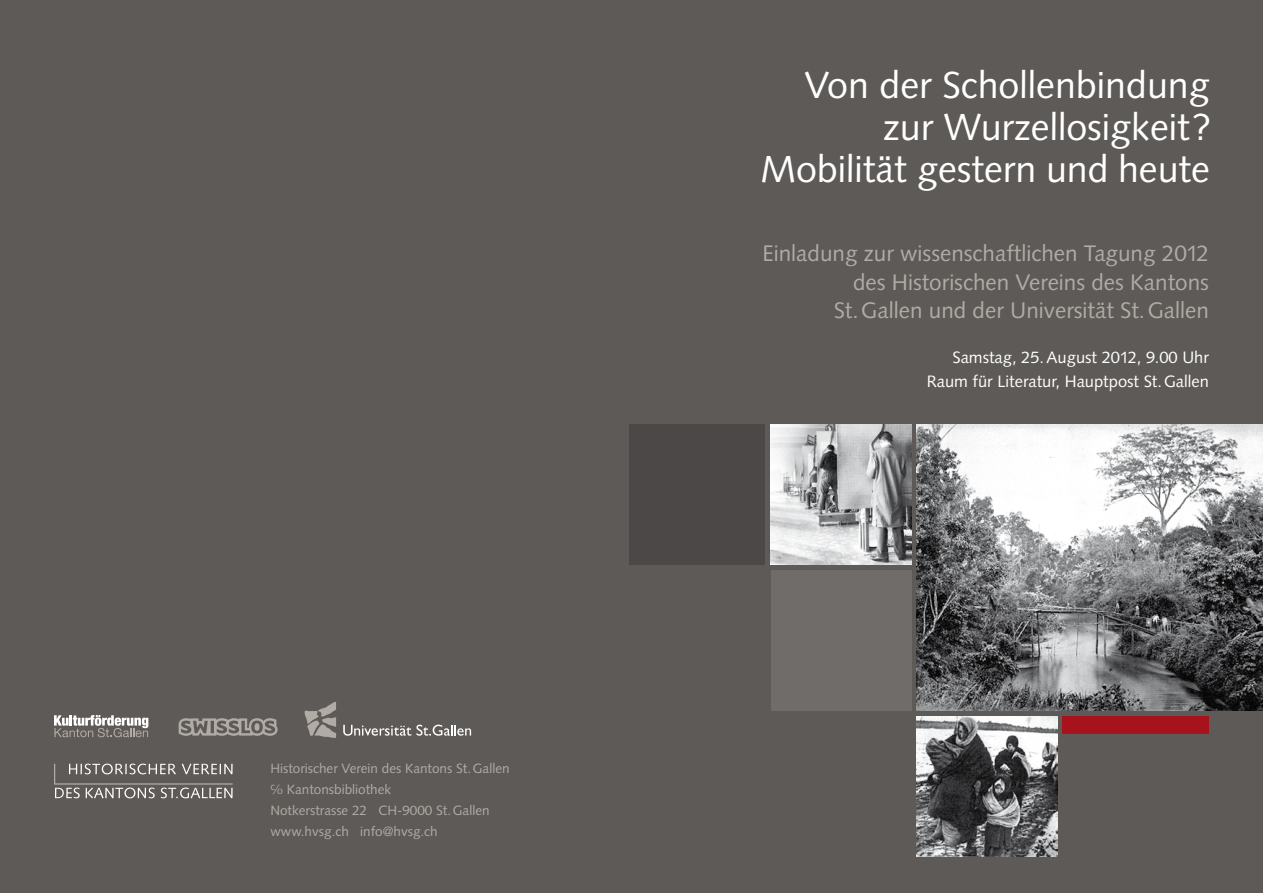
<style>
.page{position:relative;width:1263px;height:893px;background:#5d5a57}
.page>*{position:absolute;margin:0;border:0;box-sizing:border-box;transform-origin:0 0}
.t1{font:37.65px/42px "Syntax LT Std";color:#fff;text-align:right}
.t2{font:22.5px/28.5px "Syntax LT Std";color:#b1aba5;text-align:right}
.t3{font:16.5px/24px "Syntax LT Std";color:#fff;text-align:right}
.t4{font:13.5px/21px "Syntax LT Std";color:#b1aba5}
.s1{font-size:10.5px}
</style>
<div class="page">
<img style="left:771px;top:425px;width:140px;height:140px">
<div style="left:629px;top:425px;width:136px;height:140px;background:#4b4847"></div>
<div style="left:1062px;top:716px;width:147px;height:17px;background:#a7131d"></div>
<img style="left:917px;top:425px;width:346px;height:286px">
<img style="left:917px;top:716px;width:140px;height:140px">
<div style="left:771px;top:570px;width:140px;height:141px;background:#706c69"></div>
<svg style="left:54px;top:764px;width:179px;height:34px"></svg>
<svg style="left:54px;top:715px;width:94px;height:22px"></svg>
<svg style="left:179px;top:718px;width:99px;height:18px"></svg>
<svg style="left:304px;top:702px;width:32px;height:36px"></svg>
<svg style="left:343px;top:725px;width:128px;height:11px"></svg>
<p class="t4" style="left:270px;top:758px;width:241px">Historischer Verein des Kantons St. Gallen <sup>c</sup>⁄<span class="s1">o</span> Kantonsbibliothek<br>Notkerstrasse 22 CH-9000 St. Gallen www.hvsg.ch info@hvsg.ch</p>
<h1 class="t1" style="left:760px;top:64px;width:452px">Von der Schollenbindung zur Wurzellosigkeit?<br>Mobilität gestern und heute</h1>
<h2 class="t2" style="left:762px;top:239px;width:448px">Einladung zur wissenschaftlichen Tagung 2012 des Historischen Vereins des Kantons<br>St. Gallen und der Universität St. Gallen</h2>
<p class="t3" style="left:927px;top:345px;width:284px">Samstag, 25. August 2012, 9.00 Uhr<br>Raum für Literatur, Hauptpost St. Gallen</p>
</div>
